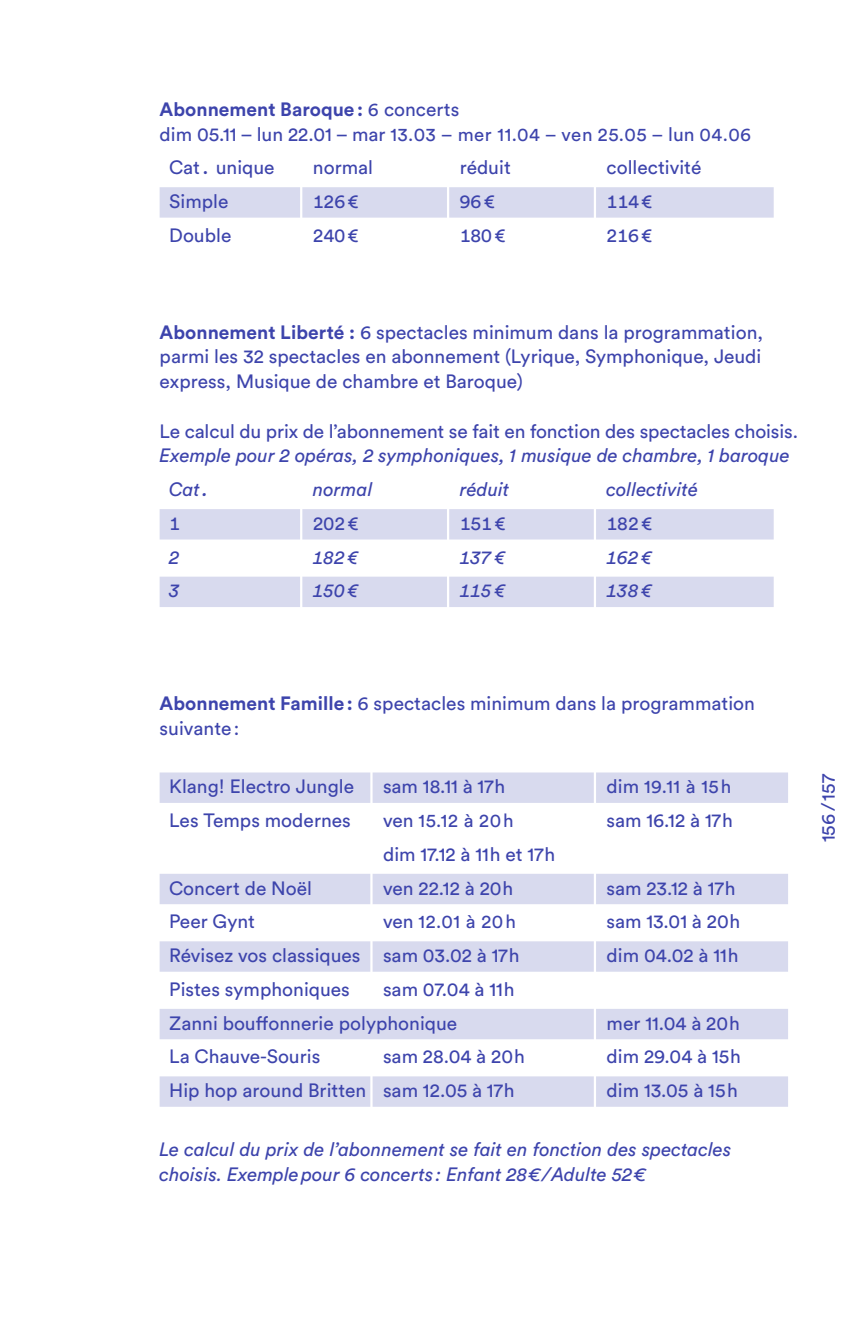
<style>
.page{position:relative;width:862px;height:1340px;background:#fff}
.page>*{position:absolute;margin:0;border:0;box-sizing:border-box;transform-origin:0 0}
.t1{font:19.12px/24.8px "Circular Pro";color:#3d44ac}
.t2{font:italic 19.12px/33.8px "Circular Pro";color:#3d44ac}
.t3{font:700 19.12px "Circular Pro";color:#3d44ac}
.t4{font:18.68px "Circular Pro";color:#3d44ac}
.s1{font-weight:400;font-size:18.68px}
.s2{font-weight:400}
.s3{font-size:19.12px}
.s4{font-weight:700}
</style>
<div class="page">
<div style="left:159px;top:187px;width:614px;height:31px;background:#d8daee"></div>
<hr style="left:593px;top:174px;width:2px;height:113px;background:#fff">
<hr style="left:446px;top:174px;width:3px;height:105px;background:#fff">
<hr style="left:300px;top:174px;width:2px;height:104px;background:#fff">
<div style="left:159px;top:509px;width:614px;height:30px;background:#d8daee"></div>
<div style="left:159px;top:576px;width:614px;height:31px;background:#d8daee"></div>
<hr style="left:593px;top:504px;width:2px;height:124px;background:#fff">
<hr style="left:446px;top:504px;width:3px;height:116px;background:#fff">
<hr style="left:300px;top:504px;width:2px;height:114px;background:#fff">
<div style="left:159px;top:772px;width:628px;height:31px;background:#d8daee"></div>
<div style="left:159px;top:873px;width:628px;height:31px;background:#d8daee"></div>
<div style="left:159px;top:941px;width:628px;height:30px;background:#d8daee"></div>
<div style="left:159px;top:1008px;width:628px;height:31px;background:#d8daee"></div>
<div style="left:159px;top:1076px;width:628px;height:30px;background:#d8daee"></div>
<hr style="left:593px;top:759px;width:2px;height:359px;background:#fff">
<hr style="left:370px;top:755px;width:2px;height:243px;background:#fff">
<hr style="left:370px;top:1073px;width:2px;height:45px;background:#fff">
<p class="t3" style="left:159px;top:96px;width:301px">Abonnement Baroque: <span class="s1">6</span> <span class="s2">concerts</span></p>
<p class="t4" style="left:159px;top:121px;width:592px"><span class="s3">dim 05.11 – lun 22.01 – mar</span> 13.03 – mer 11.04 – ven 25.05 – <span class="s3">lun</span> 04.06</p>
<p class="t1" style="left:169px;top:154px;width:107px">Cat. unique</p>
<p class="t1" style="left:313px;top:154px;width:62px">normal</p>
<p class="t1" style="left:459px;top:154px;width:53px">réduit</p>
<p class="t1" style="left:606px;top:154px;width:96px">collectivité</p>
<p class="t1" style="left:169px;top:188px;width:61px">Simple</p>
<p class="t1" style="left:313px;top:188px;width:47px">126€</p>
<p class="t1" style="left:459px;top:188px;width:36px">96€</p>
<p class="t1" style="left:606px;top:188px;width:47px">114€</p>
<p class="t1" style="left:169px;top:222px;width:64px">Double</p>
<p class="t1" style="left:313px;top:222px;width:47px">240€</p>
<p class="t1" style="left:459px;top:222px;width:47px">180€</p>
<p class="t1" style="left:606px;top:222px;width:47px">216€</p>
<p class="t1" style="left:159px;top:319px;width:604px;text-align:justify"><span class="s4">Abonnement Liberté :</span> 6 spectacles minimum dans la programmation, parmi les 32 spectacles en abonnement (Lyrique, Symphonique, Jeudi express, Musique de chambre et Baroque)</p>
<p class="t1" style="left:159px;top:418px;width:639px">Le calcul du prix de l’abonnement se fait en fonction des spectacles choisis.</p>
<p class="t2" style="left:169px;top:438px;width:622px;text-indent:-10px">Exemple pour 2 opéras, 2 symphoniques, 1 musique de chambre, 1 baroque<br>Cat.</p>
<p class="t2" style="left:313px;top:472px;width:61px">normal</p>
<p class="t2" style="left:459px;top:472px;width:51px">réduit</p>
<p class="t2" style="left:606px;top:472px;width:93px">collectivité</p>
<p class="t1" style="left:169px;top:510px;width:12px">1</p>
<p class="t1" style="left:313px;top:510px;width:47px">202€</p>
<p class="t1" style="left:459px;top:510px;width:47px">151€</p>
<p class="t1" style="left:606px;top:510px;width:47px">182€</p>
<p class="t2" style="left:169px;top:539px;width:12px">2</p>
<p class="t2" style="left:312px;top:539px;width:47px">182€</p>
<p class="t2" style="left:459px;top:539px;width:47px">137€</p>
<p class="t2" style="left:606px;top:539px;width:47px">162€</p>
<p class="t2" style="left:169px;top:573px;width:12px">3</p>
<p class="t2" style="left:312px;top:573px;width:47px">150€</p>
<p class="t2" style="left:459px;top:573px;width:47px">115€</p>
<p class="t2" style="left:606px;top:573px;width:47px">138€</p>
<p class="t1" style="left:159px;top:690px;width:596px"><span class="s4">Abonnement Famille:</span> 6 spectacles minimum dans la programmation suivante:</p>
<p class="t1" style="left:169px;top:773px;width:186px">Klang! Electro Jungle</p>
<p class="t1" style="left:383px;top:773px;width:124px">sam 18.11 à 17h</p>
<p class="t4" style="left:606px;top:774px;width:126px"><span class="s3">dim</span> 19.11 à 15h</p>
<p class="t1" style="left:169px;top:807px;width:183px">Les Temps modernes</p>
<p class="t4" style="left:383px;top:808px;width:132px"><span class="s3">ven</span> 15.12 à 20h</p>
<p class="t1" style="left:606px;top:807px;width:128px">sam 16.12 à 17h</p>
<p class="t1" style="left:383px;top:841px;width:174px">dim 17.12 à 11h et 17h</p>
<p class="t1" style="left:169px;top:874px;width:144px">Concert de Noël</p>
<p class="t1" style="left:383px;top:874px;width:131px">ven 22.12 à 20h</p>
<p class="t1" style="left:606px;top:874px;width:130px">sam 23.12 à 17h</p>
<p class="t1" style="left:169px;top:908px;width:87px">Peer Gynt</p>
<p class="t4" style="left:383px;top:909px;width:134px"><span class="s3">ven</span> 12.01 à 20h</p>
<p class="t1" style="left:606px;top:908px;width:135px">sam 13.01 à 20h</p>
<p class="t1" style="left:169px;top:942px;width:351px">Révisez vos classiques sam 03.02 à 17h</p>
<p class="t1" style="left:606px;top:942px;width:133px">dim 04.02 à 11h</p>
<p class="t1" style="left:169px;top:976px;width:182px">Pistes symphoniques</p>
<p class="t1" style="left:169px;top:971px;width:347px;line-height:33.8px;text-indent:214px">sam 07.04 à 11h<br>Zanni bouffonnerie polyphonique</p>
<p class="t1" style="left:606px;top:1009px;width:135px">mer 11.04 à 20h</p>
<p class="t1" style="left:169px;top:1043px;width:153px">La Chauve-Souris</p>
<p class="t1" style="left:383px;top:1043px;width:143px">sam 28.04 à 20h</p>
<p class="t1" style="left:606px;top:1043px;width:136px">dim 29.04 à 15h</p>
<p class="t1" style="left:169px;top:1077px;width:347px">Hip hop around Britten sam 12.05 à 17h</p>
<p class="t1" style="left:606px;top:1077px;width:133px">dim 13.05 à 15 h</p>
<p class="t2" style="left:159px;top:1135px;width:573px;line-height:24.8px">Le calcul du prix de l’abonnement se fait en fonction des spectacles choisis. Exemplepour 6 concerts : Enfant 28€/Adulte 52€</p>
<p class="t1" style="left:814px;top:842px;width:70px;rotate:-90deg">156/ 157</p>
</div>
